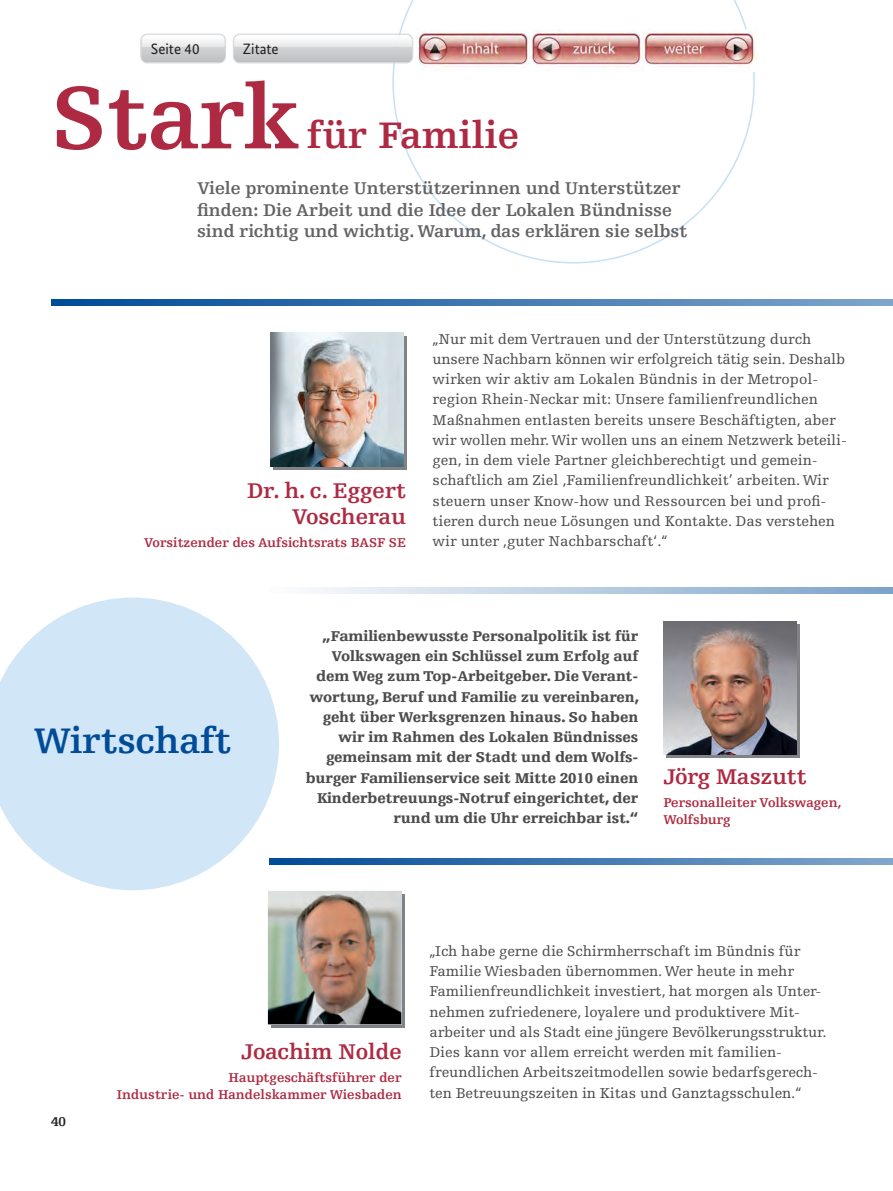
<style>
.page{position:relative;width:893px;height:1191px;background:#fff}
.page>*{position:absolute;margin:0;border:0;box-sizing:border-box;transform-origin:0 0}
.t1{font:700 93px "Egyptienne FLT Std";letter-spacing:-.005em;color:#ae2a42}
.t2{font:700 39px "Egyptienne FLT Std";letter-spacing:-.005em;color:#ae2a42}
.t3{font:700 37.5px "Egyptienne FLT Std";letter-spacing:-.005em;color:#014c98}
.t4{font:700 22.5px/25.5px "Egyptienne FLT Std";letter-spacing:-.005em;color:#ae2a42;text-align:right}
.t5{font:700 18px/21.6px "Egyptienne FLT Std";letter-spacing:-.005em;color:#636366}
.t6{font:15px/20.2px "Egyptienne FLT Std";letter-spacing:-.005em;color:#4b4c4d}
.t7{font:900 15px/20.2px "Egyptienne FLT Std";letter-spacing:-.005em;color:#4b4c4d;text-align:right}
.t8{font:15px "Bundes Sans";color:#231f20}
.t9{font:700 13.5px/16.5px "Egyptienne FLT Std";letter-spacing:-.005em;color:#ae2a42}
.t10{font:700 13.5px "Egyptienne FLT Std";color:#231f20}
</style>
<div class="page">
<svg style="left:392px;top:0;width:363px;height:263px"></svg>
<svg style="left:667px;top:624px;width:133px;height:134px"></svg>
<svg style="left:274px;top:336px;width:133px;height:133px"></svg>
<svg style="left:271px;top:894px;width:134px;height:133px"></svg>
<svg style="left:51px;top:300px;width:842px;height:6px;background:#3f77b1"></svg>
<svg style="left:279px;top:858px;width:614px;height:6px;background:#4279b2"></svg>
<svg style="left:0;top:597px;width:279px;height:293px;fill:#d1e6f6"></svg>
<svg style="left:312px;top:587px;width:581px;height:6px;background:#b7cce1"></svg>
<svg style="left:140px;top:34px;width:86px;height:29px;background:#d4d5d7"></svg>
<img style="left:142px;top:35px;width:82px;height:6px">
<svg style="left:233px;top:34px;width:180px;height:29px"></svg>
<img style="left:416px;top:30px;width:113px;height:41px">
<img style="left:532px;top:30px;width:225px;height:41px">
<img style="left:270px;top:333px;width:134px;height:133px">
<img style="left:663px;top:621px;width:134px;height:133px">
<img style="left:268px;top:891px;width:133px;height:133px">
<p class="t8" style="left:151px;top:39px;width:50px">Seite 40</p>
<p class="t8" style="left:243px;top:39px;width:37px">Zitate</p>
<h2 class="t1" style="left:51px;top:67px;width:251px">Stark</h2>
<h2 class="t2" style="left:307px;top:114px;width:214px">für Familie</h2>
<p class="t5" style="left:197px;top:178px;width:492px">Viele prominente Unterstützerinnen und Unterstützer finden: Die Arbeit und die Idee der Lokalen Bündnisse sind richtig und wichtig. Warum, das erklären sie selbst</p>
<h4 class="t4" style="left:247px;top:478px;width:160px">Dr. h. c. Eggert<br>Voscherau</h4>
<p class="t9" style="left:144px;top:534px;width:264px">Vorsitzender des Aufsichtsrats BASF SE</p>
<p class="t6" style="left:433px;top:329px;width:416px">„Nur mit dem Vertrauen und der Unterstützung durch unsere Nachbarn können wir erfolgreich tätig sein. Deshalb wirken wir aktiv am Lokalen Bündnis in der Metropol&shy;region Rhein-Neckar mit: Unsere familienfreund lichen Maßnahmen entlasten bereits unsere Beschäftigten, aber wir wollen mehr. Wir wollen uns an einem Netzwerk beteili&shy;gen, in dem viele Partner gleichberechtigt und gemein&shy;schaftlich am Ziel ‚Familienfreundlichkeit’ arbeiten. Wir steuern unser Know-how und Ressourcen bei und profi&shy;tieren durch neue Lösungen und Kontakte. Das verstehen wir unter ‚guter Nachbarschaft‘.“</p>
<h3 class="t3" style="left:34px;top:720px;width:199px">Wirtschaft</h3>
<p class="t7" style="left:306px;top:626px;width:334px">„Familienbewusste Personalpolitik ist für Volkswagen ein Schlüssel zum Erfolg auf dem Weg zum Top-Arbeitgeber. Die Verant&shy;wortung, Beruf und Familie zu vereinbaren, geht über Werksgrenzen hinaus. So haben wir im Rahmen des Lokalen Bündnisses gemeinsam mit der Stadt und dem Wolfs&shy;burger Familienservice seit Mitte 2010 einen Kinderbetreuungs-Notruf eingerichtet, der rund um die Uhr erreichbar ist.“</p>
<h4 class="t4" style="left:663px;top:764px;width:145px">Jörg Maszutt</h4>
<p class="t9" style="left:663px;top:794px;width:180px">Personalleiter Volkswagen,<br>Wolfsburg</p>
<p class="t10" style="left:51px;top:1114px;width:17px">40</p>
<h4 class="t4" style="left:241px;top:1039px;width:162px">Joachim Nolde</h4>
<p class="t9" style="left:117px;top:1069px;width:286px;text-align:right">Hauptgeschäftsführer der<br>Industrie- und Handelskammer Wiesbaden</p>
<p class="t6" style="left:429px;top:941px;width:399px">„Ich habe gerne die Schirmherrschaft im Bündnis für Familie Wiesbaden übernommen. Wer heute in mehr Familien freundlichkeit investiert, hat morgen als Unter&shy;nehmen zufriedenere, loyalere und produktivere Mit&shy;arbeiter und als Stadt eine jüngere Bevölkerungsstruktur.<br>Dies kann vor allem erreicht werden mit familien&shy;freundlichen Arbeitszeitmodellen sowie bedarfsgerech&shy;ten Betreuungszeiten in Kitas und Ganztagsschulen.“</p>
</div>
